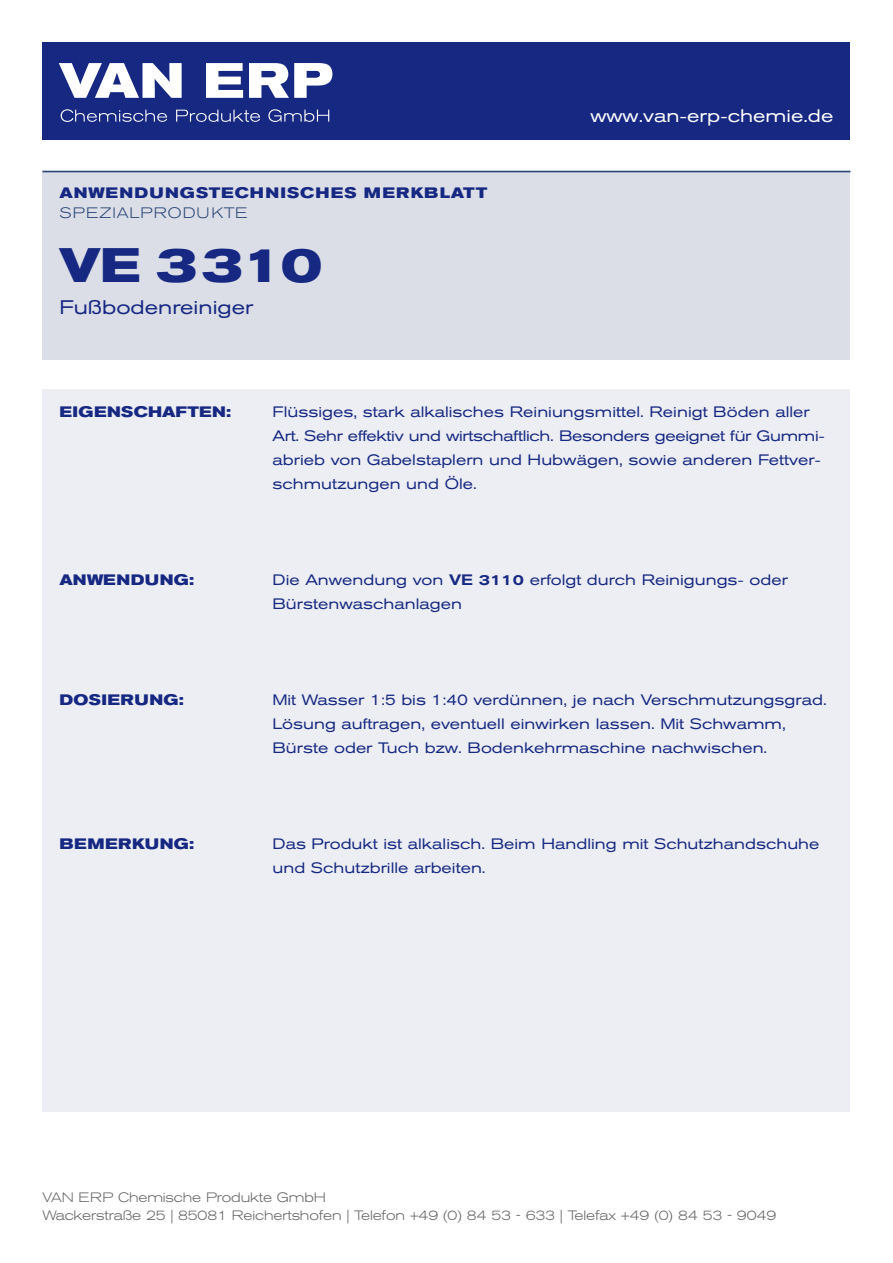
<style>
.page{position:relative;width:893px;height:1263px;background:#fff}
.page>*{position:absolute;margin:0;border:0;box-sizing:border-box;transform-origin:0 0}
.t1{font:700 expanded 48px "Akzidenz Grotesk BE";letter-spacing:-.02em;color:#162882}
.t2{font:expanded 19.5px "Akzidenz Grotesk BE";color:#162882}
.t3{font:expanded 18px "Akzidenz Grotesk BE";color:#fff}
.t4{font:expanded 15px/24px "Akzidenz Grotesk BE";color:#162882}
.t5{font:700 expanded 15px "Akzidenz Grotesk BE";letter-spacing:.07em;color:#162882}
.t6{font:700 expanded 15px "Akzidenz Grotesk BE";letter-spacing:.02em;color:#162882}
.t7{font:700 expanded 15px "Akzidenz Grotesk BE";letter-spacing:.04em;color:#162882}
.t8{font:300 expanded 15px "Akzidenz Grotesk BE";letter-spacing:.07em;color:#2a4776}
.t9{font:300 expanded 13.5px/18px "Akzidenz Grotesk BE";letter-spacing:-.01em;color:#646567}
.s1{font-weight:500}
</style>
<div class="page">
<div style="left:43px;top:43px;width:807px;height:97px;background:#162882"></div>
<svg style="left:59px;top:63px;width:123px;height:35px"></svg>
<svg style="left:206px;top:63px;width:37px;height:35px"></svg>
<svg style="left:249px;top:63px;width:83px;height:35px"></svg>
<svg style="left:61px;top:109px;width:106px;height:13px"></svg>
<svg style="left:176px;top:110px;width:84px;height:12px"></svg>
<svg style="left:268px;top:109px;width:61px;height:13px"></svg>
<div style="left:43px;top:170px;width:807px;height:189px;background:#dbdee7"></div>
<div style="left:43px;top:389px;width:807px;height:723px;background:#eceef3"></div>
<hr style="left:43px;top:171px;width:807px;height:1px;background:#2a4776">
<p class="t5" style="left:60px;top:184px;width:429px">ANWENDUNGSTECHNISCHES MERKBLATT</p>
<p class="t8" style="left:60px;top:204px;width:14px">Spe</p>
<p class="t8" style="left:100px;top:204px;width:124px">zialprodukte</p>
<h1 class="t1" style="left:60px;top:238px;width:264px">VE 3310</h1>
<h2 class="t2" style="left:60px;top:295px;width:195px">Fußbodenreiniger</h2>
<p class="t3" style="left:590px;top:105px;width:245px">www.van-erp-chemie.de</p>
<p class="t6" style="left:60px;top:403px;width:173px">EIGENSCHAFTEN:</p>
<p class="t4" style="left:273px;top:400px;width:554px">Flüssiges, stark alkalisches Reiniungsmittel. Reinigt Böden aller Art. Sehr effektiv und wirtschaftlich. Besonders geeignet für Gummi&shy;abrieb von Gabelstaplern und Hubwägen, sowie anderen Fettver&shy;schmutzungen und Öle.</p>
<p class="t6" style="left:60px;top:571px;width:136px">ANWENDUNG:</p>
<p class="t4" style="left:273px;top:568px;width:517px">Die Anwendung von <span class="s1">VE 3110</span> erfolgt durch Reinigungs- oder<br>Bürstenwaschanlagen</p>
<p class="t7" style="left:60px;top:691px;width:126px">DOSIERUNG:</p>
<p class="t4" style="left:273px;top:688px;width:556px">Mit Wasser 1:5 bis 1:40 verdünnen, je nach Verschmutzungsgrad.<br>Lösung auftragen, eventuell einwirken lassen. Mit Schwamm,<br>Bürste oder Tuch bzw. Bodenkehrmaschine nachwischen.</p>
<p class="t7" style="left:60px;top:835px;width:136px">BEMERKUNG:</p>
<p class="t4" style="left:273px;top:832px;width:548px">Das Produkt ist alkalisch. Beim Handling mit Schutzhandschuhe und Schutzbrille arbeiten.</p>
<p class="t9" style="left:43px;top:1189px;width:735px">VAN ERP Chemische Produkte GmbH<br>Wackerstraße 25 | 85081 Reichertshofen | Telefon +49 (0) 84 53 - 633 | Telefax +49 (0) 84 53 - 9049</p>
</div>
